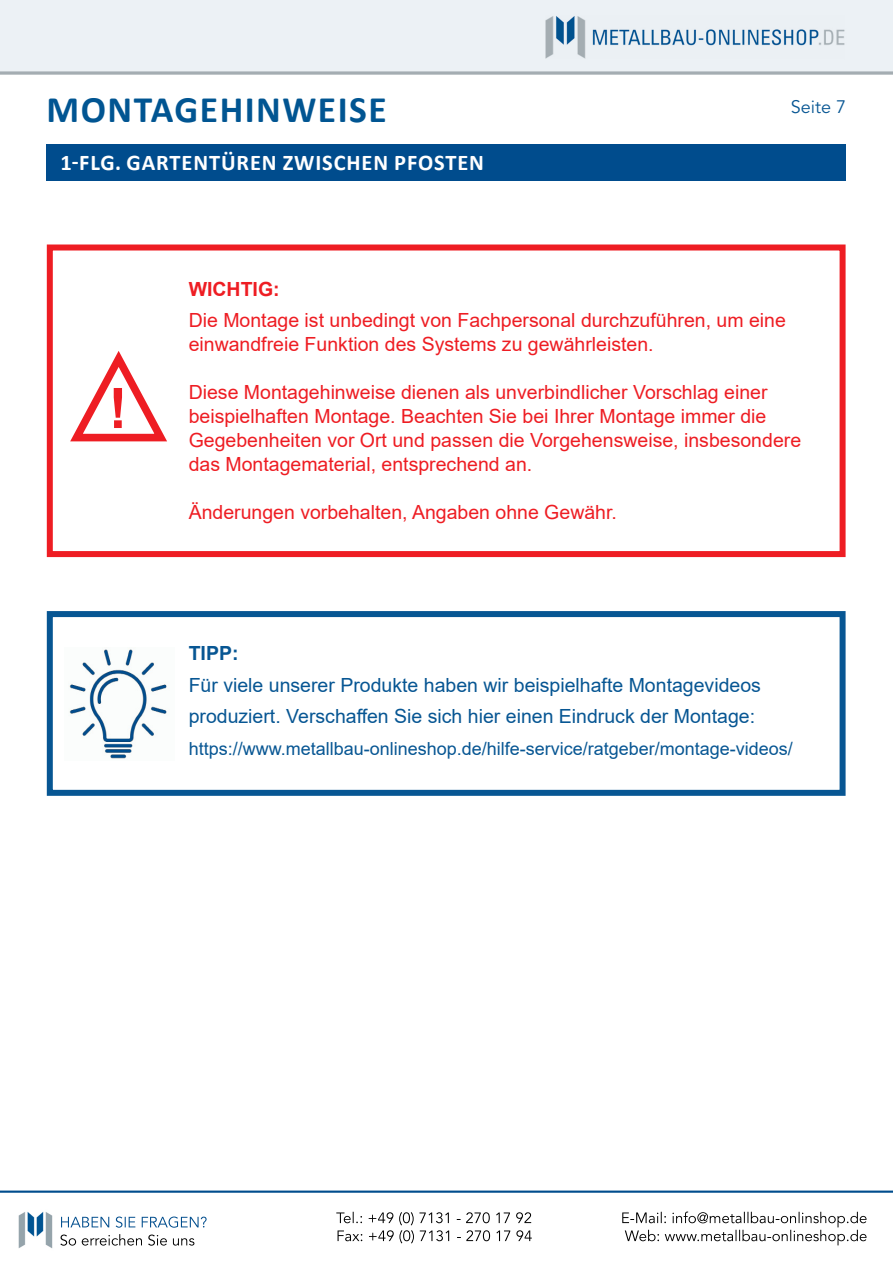
<style>
.page{position:relative;width:893px;height:1263px;background:#fff}
.page>*{position:absolute;margin:0;border:0;box-sizing:border-box;transform-origin:0 0}
.t1{font:700 55.95px "Arial";color:#ee1d23}
.t2{font:700 37.5px "Calibri";letter-spacing:.04em;color:#015592}
.t3{font:700 22.5px "Calibri";letter-spacing:.04em;color:#fff}
.t4{font:19.5px/24px "Arial";color:#ee1d23}
.t5{font:19.5px "Arial";color:#075693}
.t6{font:700 19.5px "Arial";color:#ee1d23}
.t7{font:700 19.5px "Arial";color:#075693}
.t8{font:18px "Arial";color:#075693}
.t9{font:18px "Avenir";color:#075693}
</style>
<div class="page">
<img style="left:0;top:0;width:893px;height:1248px">
<div style="left:46px;top:145px;width:800px;height:36px;background:#004c8d"></div>
<img style="left:64px;top:647px;width:111px;height:114px">
<div style="left:47px;top:611px;width:799px;height:185px;border:6px solid #075693"></div>
<svg style="left:64px;top:349px;width:109px;height:96px"></svg>
<div style="left:47px;top:244px;width:799px;height:313px;border:6px solid #ee1d23"></div>
<p class="t2" style="left:47px;top:83px;width:342px">MONTAGEHINWEISE</p>
<p class="t3" style="left:61px;top:147px;width:425px">1-FLG. GARTENTÜREN ZWISCHEN PFOSTEN</p>
<p class="t9" style="left:791px;top:94px;width:57px">Seite 7</p>
<p class="t1" style="left:109px;top:369px;width:20px">!</p>
<p class="t6" style="left:189px;top:275px;width:92px">WICHTIG:</p>
<p class="t4" style="left:189px;top:308px;width:599px">Die Montage ist unbedingt von Fachpersonal durchzuführen, um eine</p>
<p class="t4" style="left:189px;top:332px;width:466px">einwandfreie Funktion des Systems zu gewährleisten.</p>
<p class="t4" style="left:189px;top:380px;width:580px">Diese Montagehinweise dienen als unverbindlicher Vorschlag einer</p>
<p class="t4" style="left:189px;top:404px;width:579px">beispielhaften Montage. Beachten Sie bei Ihrer Montage immer die</p>
<p class="t4" style="left:189px;top:428px;width:614px">Gegebenheiten vor Ort und passen die Vorgehensweise, insbesondere das Montagematerial, entsprechend an.</p>
<p class="t4" style="left:189px;top:500px;width:430px">Änderungen vorbehalten, Angaben ohne Gewähr.</p>
<p class="t7" style="left:189px;top:640px;width:51px">TIPP:</p>
<p class="t5" style="left:189px;top:671px;width:574px">Für viele unserer Produkte haben wir beispielhafte Montagevideos</p>
<p class="t5" style="left:189px;top:703px;width:568px">produziert. Verschaffen Sie sich hier einen Eindruck der Montage:</p>
<p class="t8" style="left:189px;top:736px;width:606px">https://www.metallbau-onlineshop.de/hilfe-service/ratgeber/montage-videos/</p>
</div>
